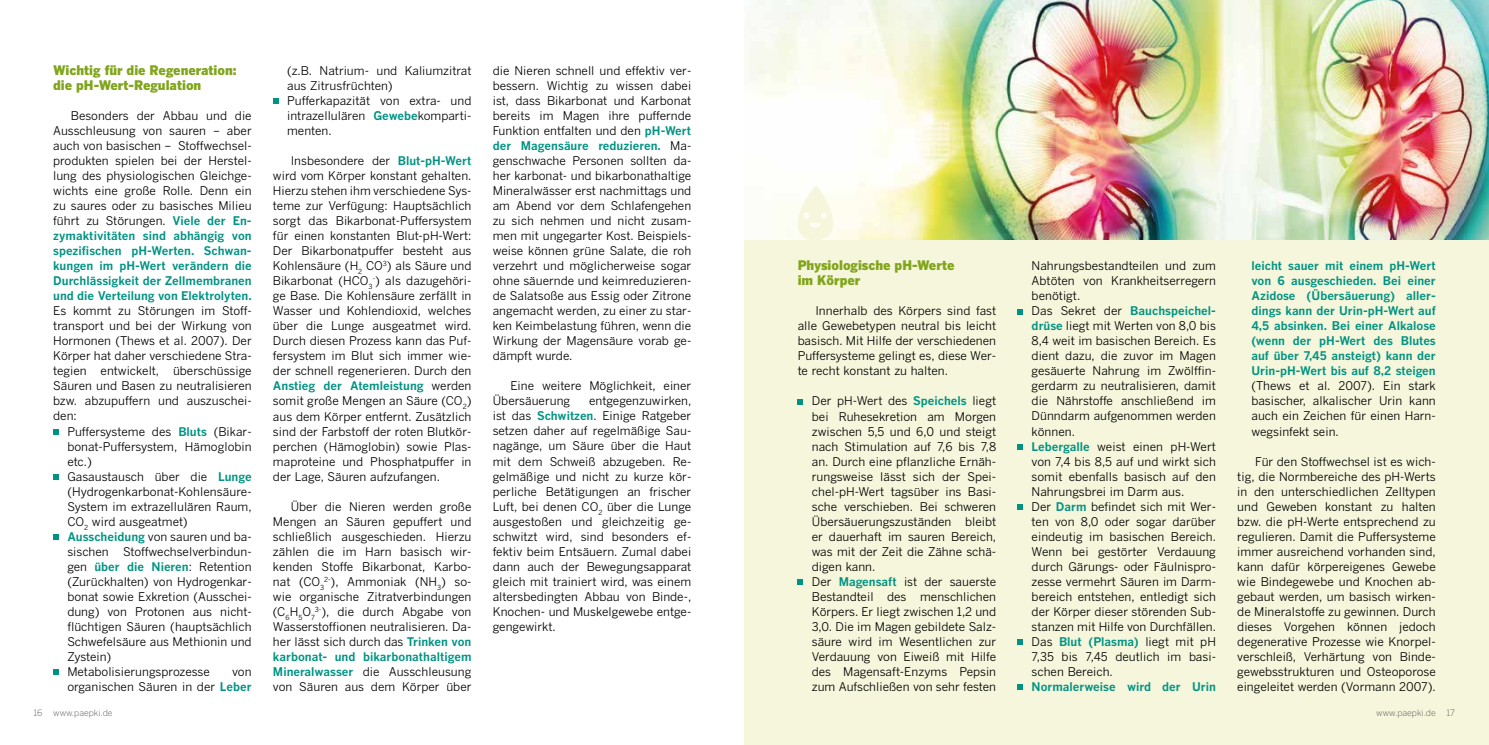
<style>
.page{position:relative;width:1489px;height:745px;background:#fff}
.page>*{position:absolute;margin:0;border:0;box-sizing:border-box;transform-origin:0 0}
.t1{font:900 13.12px/15px "Benton Gothic";color:#80a51b}
.t2{font:11.88px/15px "Benton Gothic";color:#000;text-align:justify}
.t3{font:700 11.88px/15px "Benton Gothic";color:#009383;text-align:justify}
.t4{font:300 8.75px "Benton Gothic";color:#575756}
.s1{font-weight:700;color:#009383}
</style>
<div class="page">
<img style="left:744px;top:0;width:744px;height:240px">
<div style="left:744px;top:240px;width:744px;height:504px;background:#f5f6db"></div>
<svg style="left:53px;top:429px;width:5px;height:5px"></svg>
<svg style="left:53px;top:474px;width:5px;height:5px"></svg>
<svg style="left:53px;top:534px;width:5px;height:5px"></svg>
<svg style="left:53px;top:669px;width:5px;height:5px"></svg>
<svg style="left:273px;top:99px;width:5px;height:5px"></svg>
<svg style="left:797px;top:399px;width:5px;height:5px"></svg>
<svg style="left:797px;top:579px;width:5px;height:5px"></svg>
<svg style="left:1017px;top:309px;width:5px;height:5px"></svg>
<svg style="left:1017px;top:444px;width:5px;height:5px"></svg>
<svg style="left:1017px;top:504px;width:5px;height:5px"></svg>
<svg style="left:1017px;top:639px;width:5px;height:5px"></svg>
<svg style="left:1017px;top:684px;width:5px;height:5px"></svg>
<svg style="left:797px;top:185px;width:36px;height:55px"></svg>
<p class="t1" style="left:53px;top:62px;width:185px">Wichtig für die Regeneration: die pH-Wert-Regulation</p>
<p class="t2" style="left:53px;top:108px;width:200px;text-indent:18px">Besonders der Abbau und die Ausschleusung von sauren – aber auch von basischen – Stoffwechsel&shy;produkten spielen bei der Herstel&shy;lung des physiologischen Gleichge&shy;wichts eine große Rolle. Denn ein zu saures oder zu basisches Milieu führt zu Störungen. <span class="s1">Viele der En&shy;zymaktivitäten sind abhängig von spezifischen pH-Werten. Schwan&shy;kungen im pH-Wert verändern die Durchlässigkeit der Zellmembranen und die Verteilung von Elektrolyten.</span></p>
<p class="t2" style="left:53px;top:303px;width:200px">Es kommt zu Störungen im Stoff&shy;transport und bei der Wirkung von Hormonen (Thews et al. 2007). Der Körper hat daher verschiedene Stra&shy;tegien entwickelt, überschüssige Säuren und Basen zu neutralisieren bzw. abzupuffern und auszuschei&shy;den:</p>
<p class="t2" style="left:67px;top:423px;width:186px;text-align:left">Puffersysteme des <span class="s1">Bluts</span> (Bikar&shy;bonat-Puffersystem, Hämoglobin etc.)<br>Gasaustausch über die <span class="s1">Lunge </span>(Hydrogenkarbonat-Kohlensäure-<br>System im extrazellulären Raum,<br>CO<sub>2</sub> wird ausgeatmet)<br><span class="s1">Ausscheidung</span> von sauren und ba&shy;sischen Stoffwechselverbindun&shy;gen <span class="s1">über die Nieren</span>: Retention (Zurückhalten) von Hydrogenkar&shy;bonat sowie Exkretion (Ausschei&shy;dung) von Protonen aus nicht&shy;flüchtigen Säuren (hauptsächlich<br>Schwefelsäure aus Methionin und<br>Zystein)<br>Metabolisierungsprozesse</p>
<p class="t2" style="left:67px;top:663px;width:186px;text-align:right">von<br>organischen Säuren in der <span class="s1">Leber</span></p>
<p class="t2" style="left:287px;top:63px;width:186px;text-align:left">(z.B. Natrium- und Kaliumzitrat aus Zitrusfrüchten)<br>Pufferkapazität von extra- und intrazellulären <span class="s1">Gewebe</span>komparti&shy;menten.</p>
<p class="t2" style="left:273px;top:153px;width:200px;text-indent:18px">Insbesondere der <span class="s1">Blut-pH-Wert </span>wird vom Körper konstant gehalten.<br>Hierzu stehen ihm verschiedene Sys&shy;teme zur Verfügung: Hauptsächlich sorgt das Bikarbonat-Puffersystem für einen konstanten Blut-pH-Wert:<br>Der Bikarbonatpuffer besteht aus Kohlensäure (H<sub>2</sub> CO<sup>3</sup>) als Säure und Bikarbonat (HCO<sub>3</sub><sup>-</sup>) als dazugehöri&shy;ge Base. Die Kohlensäure zerfällt in Wasser und Kohlendioxid, welches über die Lunge ausgeatmet wird.<br>Durch diesen Prozess kann das Puf&shy;fersystem im Blut sich immer wie&shy;der schnell regenerieren. Durch den <span class="s1">Anstieg der Atemleistung</span> werden somit große Mengen an Säure (CO<sub>2</sub>) aus dem Körper entfernt. Zusätzlich sind der Farbstoff der roten Blutkör&shy;perchen (Hämoglobin) sowie Plas&shy;maproteine und Phosphatpuffer in der Lage, Säuren aufzufangen.</p>
<p class="t2" style="left:273px;top:498px;width:200px;text-indent:18px">Über die Nieren werden große Mengen an Säuren gepuffert und schließlich ausgeschieden. Hierzu zählen die im Harn basisch wir&shy;kenden Stoffe Bikarbonat, Karbo&shy;nat (CO<sub>3</sub><sup>2-</sup>), Ammoniak (NH<sub>3</sub>) so&shy;wie organische Zitratverbindungen (C<sub>6</sub>H<sub>5</sub>O<sub>7</sub><sup>3-</sup>), die durch Abgabe von Wasserstoffionen neutralisieren. Da&shy;her lässt sich durch das <span class="s1">Trinken von karbonat- und bikarbonathaltigem Mineralwasser</span> die Ausschleusung von Säuren aus dem Körper über</p>
<p class="t2" style="left:493px;top:63px;width:200px">die Nieren schnell und effektiv ver&shy;bessern. Wichtig zu wissen dabei ist, dass Bikarbonat und Karbonat bereits im Magen ihre puffernde Funktion entfalten und den <span class="s1">pH-Wert der Magensäure reduzieren.</span> Ma&shy;genschwache Personen sollten da&shy;her karbonat- und bikarbonathaltige Mineralwässer erst nachmittags und am Abend vor dem Schlafengehen zu sich nehmen und nicht zusam&shy;men mit ungegarter Kost. Beispiels&shy;weise können grüne Salate, die roh verzehrt und möglicherweise sogar ohne säuernde und keimreduzieren&shy;de Salatsoße aus Essig oder Zitrone angemacht werden, zu einer zu star&shy;ken Keimbelastung führen, wenn die Wirkung der Magensäure vorab ge&shy;dämpft wurde.</p>
<p class="t2" style="left:493px;top:378px;width:200px;text-indent:18px">Eine weitere Möglichkeit, einer<br>Übersäuerung</p>
<p class="t2" style="left:493px;top:393px;width:200px;text-indent:96px">entgegenzuwirken, ist das <span class="s1">Schwitzen</span>. Einige Ratgeber setzen daher auf regelmäßige Sau&shy;nagänge, um Säure über die Haut mit dem Schweiß abzugeben. Re&shy;gelmäßige und nicht zu kurze kör&shy;perliche Betätigungen an frischer Luft, bei denen CO<sub>2</sub> über die Lunge ausgestoßen und gleichzeitig ge&shy;schwitzt wird, sind besonders ef&shy;fektiv beim Entsäuern. Zumal dabei dann auch der Bewegungsapparat gleich mit trainiert wird, was einem altersbedingten Abbau von Binde-, Knochen- und Muskelgewebe entge&shy;gengewirkt.</p>
<p class="t1" style="left:797px;top:257px;width:158px">Physiologische pH-Werte im Körper</p>
<p class="t2" style="left:797px;top:303px;width:200px;text-indent:18px">Innerhalb des Körpers sind fast alle Gewebetypen neutral bis leicht basisch. Mit Hilfe der verschiedenen Puffersysteme gelingt es, diese Wer&shy;te recht konstant zu halten.</p>
<p class="t2" style="left:811px;top:393px;width:186px;text-align:left">Der pH-Wert des <span class="s1">Speichels</span> liegt bei Ruhesekretion am Morgen zwischen 5,5 und 6,0 und steigt nach Stimulation auf 7,6 bis 7,8 an. Durch eine pflanzliche Ernäh&shy;rungsweise lässt sich der Spei&shy;chel-pH-Wert tagsüber ins Basi&shy;sche verschieben. Bei schweren<br>Übersäuerungszuständen bleibt er dauerhaft im sauren Bereich, was mit der Zeit die Zähne schä&shy;digen kann.<br>Der <span class="s1">Magensaft</span> ist der sauerste<br>Bestandteil des menschlichen<br>Körpers. Er liegt zwischen 1,2 und<br>3,0. Die im Magen gebildete Salz&shy;säure wird im Wesentlichen zur<br>Verdauung von Eiweiß mit Hilfe des Magensaft-Enzyms Pepsin zum Aufschließen von sehr festen</p>
<p class="t2" style="left:1031px;top:258px;width:186px;text-align:left">Nahrungsbestandteilen und zum<br>Abtöten von Krankheitserregern benötigt.<br>Das Sekret der <span class="s1">Bauchspeichel&shy;drüse</span> liegt mit Werten von 8,0 bis<br>8,4 weit im basischen Bereich. Es dient dazu, die zuvor im Magen gesäuerte Nahrung im Zwölffin&shy;gerdarm zu neutralisieren, damit die Nährstoffe anschließend im<br>Dünndarm aufgenommen werden können.<br><span class="s1">Lebergalle</span> weist einen pH-Wert von 7,4 bis 8,5 auf und wirkt sich somit ebenfalls basisch auf den<br>Nahrungsbrei im Darm aus.<br>Der <span class="s1">Darm</span> befindet sich mit Wer&shy;ten von 8,0 oder sogar darüber eindeutig im basischen Bereich.<br>Wenn bei gestörter Verdauung durch Gärungs- oder Fäulnispro&shy;zesse vermehrt Säuren im Darm&shy;bereich entstehen, entledigt sich der Körper dieser störenden Sub&shy;stanzen mit Hilfe von Durchfällen.<br>Das <span class="s1">Blut (Plasma)</span> liegt mit pH<br>7,35 bis 7,45 deutlich im basi&shy;schen Bereich.</p>
<p class="t3" style="left:1031px;top:678px;width:186px">Normalerweise wird der Urin</p>
<p class="t3" style="left:1251px;top:258px;width:186px">leicht sauer mit einem pH-Wert von 6 ausgeschieden. Bei einer Azidose (Übersäuerung) aller&shy;dings kann der Urin-pH-Wert auf 4,5 absinken. Bei einer Alkalose (wenn der pH-Wert des Blutes auf über 7,45 ansteigt) kann der Urin-pH-Wert bis auf 8,2 steigen</p>
<p class="t2" style="left:1251px;top:378px;width:186px">(Thews et al. 2007). Ein stark basischer, alkalischer Urin kann auch ein Zeichen für einen Harn&shy;wegsinfekt sein.</p>
<p class="t2" style="left:1237px;top:453px;width:200px;text-indent:18px">Für den Stoffwechsel ist es wich&shy;tig, die Normbereiche des pH-Werts in den unterschiedlichen Zelltypen und Geweben konstant zu halten bzw. die pH-Werte entsprechend zu regulieren. Damit die Puffersysteme immer ausreichend vorhanden sind, kann dafür körpereigenes Gewebe wie Bindegewebe und Knochen ab&shy;gebaut werden, um basisch wirken&shy;de Mineralstoffe zu gewinnen. Durch dieses Vorgehen können jedoch degenerative Prozesse wie Knorpel&shy;verschleiß, Verhärtung von Binde&shy;gewebsstrukturen und Osteoporose eingeleitet werden (Vormann 2007).</p>
<p class="t4" style="left:34px;top:707px;width:81px">16 www.paepki.de</p>
<p class="t4" style="left:1376px;top:707px;width:80px">www.paepki.de 17</p>
</div>
